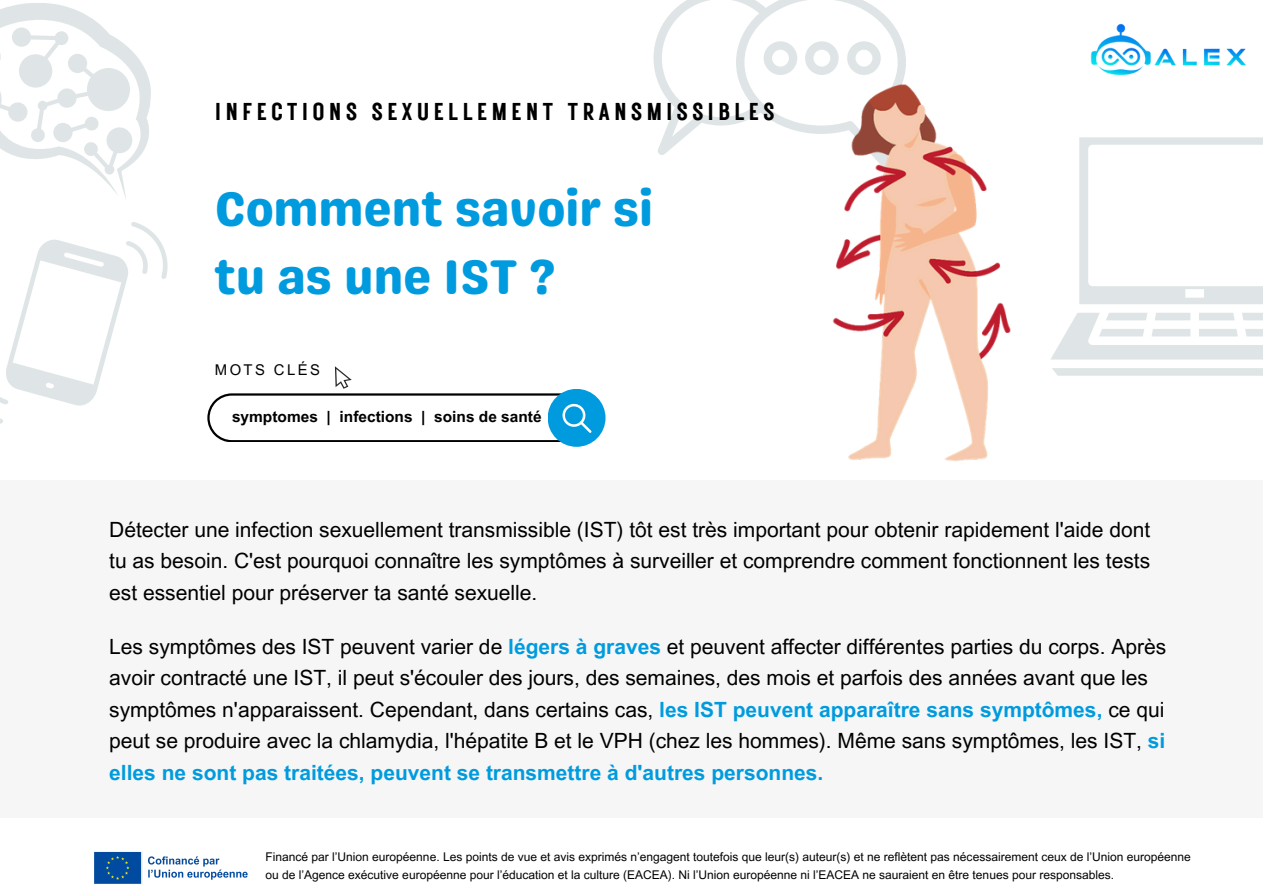
<style>
.page{position:relative;width:1263px;height:894px;background:#fff}
.page>*{position:absolute;margin:0;border:0;box-sizing:border-box;transform-origin:0 0}
.t1{font:48.45px/67.5px "Genty Sans";color:#009bde}
.t2{font:24.45px "Rustic Printed";letter-spacing:.16em;color:#000}
.t3{font:21px/31.5px "Arial MT Pro";color:#000;text-align:justify}
.t4{font:700 15.45px "Arial MT Pro";color:#000}
.t5{font:14.85px "Arial MT Pro";letter-spacing:.16em;color:#000}
.t6{font:12px/18px "Arial MT Pro";color:#000}
.s1{font-weight:700;color:#009bde}
</style>
<div class="page">
<svg style="left:1134px;top:368px;width:129px;height:7px"></svg>
<svg style="left:1134px;top:313px;width:129px;height:46px"></svg>
<svg style="left:1134px;top:286px;width:129px;height:18px;background:#e1e6e7"></svg>
<svg style="left:0;top:3px;width:151px;height:196px"></svg>
<svg style="left:0;top:222px;width:168px;height:201px"></svg>
<div style="left:0;top:479px;width:1263px;height:338px;background:#f6f6f6"></div>
<svg style="left:653px;top:0;width:252px;height:155px"></svg>
<img style="left:1097px;top:23px;width:166px;height:122px">
<div style="left:548px;top:389px;width:57px;height:57px;background:#009bde;border-radius:50%"></div>
<svg style="left:207px;top:366px;width:385px;height:76px"></svg>
<img style="left:697px;top:49px;width:437px;height:412px">
<img style="left:94px;top:851px;width:154px;height:33px">
<h2 class="t2" style="left:215px;top:95px;width:561px">INFECTIONS SEXUELLEMENT TRANSMISSIBLES</h2>
<p class="t1" style="left:215px;top:175px;width:440px">Comment savoir si tu as une IST ?</p>
<p class="t5" style="left:215px;top:364px;width:107px">MOTS CLÉS</p>
<p class="t4" style="left:232px;top:410px;width:311px">symptomes | infections | soins de santé</p>
<p class="t3" style="left:109px;top:516px;width:1043px">Détecter une infection sexuellement transmissible (IST) tôt est très important pour obtenir rapidement l'aide dont tu as besoin. C'est pourquoi connaître les symptômes à surveiller et comprendre comment fonctionnent les tests est essentiel pour préserver ta santé sexuelle.</p>
<p class="t3" style="left:109px;top:633px;width:1058px;text-align:left">Les symptômes des IST peuvent varier de <span class="s1">légers à graves</span> et peuvent affecter différentes parties du corps. Après avoir contracté une IST, il peut s'écouler des jours, des semaines, des mois et parfois des années avant que les symptômes n'apparaissent. Cependant, dans certains cas, <span class="s1">les IST peuvent apparaître sans symptômes,</span> ce qui peut se produire avec la chlamydia, l'hépatite B et le VPH (chez les hommes). Même sans symptômes, les IST, <span class="s1">si elles ne sont pas traitées, peuvent se transmettre à d'autres personnes.</span></p>
<h1 class="t6" style="left:266px;top:848px;width:927px">Financé par l’Union européenne. Les points de vue et avis exprimés n’engagent toutefois que leur(s) auteur(s) et ne reflètent pas nécessairement ceux de l’Union européenne ou de l’Agence exécutive européenne pour l’éducation et la culture (EACEA). Ni l’Union européenne ni l’EACEA ne sauraient en être tenues pour responsables.</h1>
</div>
